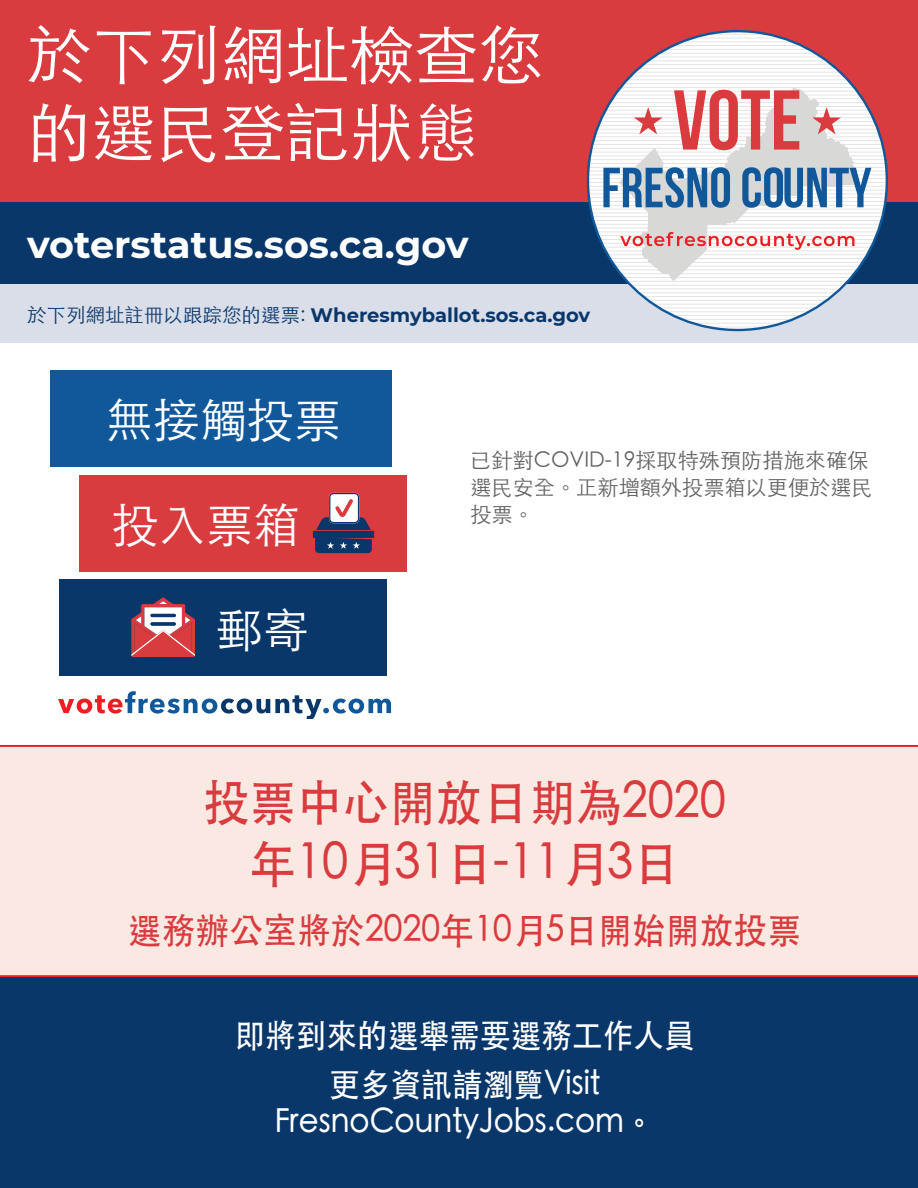
<style>
.page{position:relative;width:918px;height:1188px;background:#fff}
.page>*{position:absolute;margin:0;border:0;box-sizing:border-box;transform-origin:0 0}
.t1{font:300 64.5px/77.4px "ST Heiti TC";color:#fff}
.t2{font:500 49.5px/61.5px "ST Heiti TC";letter-spacing:.01em;color:#da3b3e;text-align:center;scale:.93 1}
.t3{font:300 46.95px "ST Heiti TC";color:#fff}
.t4{font:700 38.1px "Montserrat";color:#fff}
.t5{font:500 36px "ST Heiti TC";letter-spacing:.01em;color:#da3b3e;scale:.93 1}
.t6{font:500 33px/37.5px "ST Heiti TC";color:#fff;text-align:center;scale:.93 1}
.t7{font:300 21.15px/27px "ST Heiti TC";color:#636366}
.t8{font:700 19.5px "Montserrat";color:#0a376a}
.s1{font-family:"ST Heiti TC";font-weight:300}
</style>
<div class="page">
<div style="left:59px;top:579px;width:328px;height:97px;background:#0a376a"></div>
<div style="left:79px;top:475px;width:328px;height:96px;background:#d93b3e"></div>
<div style="left:51px;top:370px;width:341px;height:97px;background:#10589a"></div>
<svg style="left:58px;top:691px;width:333px;height:27px"></svg>
<div style="left:313px;top:531px;width:61px;height:7px;background:#0a376a"></div>
<svg style="left:316px;top:493px;width:55px;height:37px"></svg>
<svg style="left:315px;top:537px;width:57px;height:16px"></svg>
<svg style="left:131px;top:597px;width:64px;height:60px"></svg>
<div style="left:0;top:0;width:918px;height:202px;background:#da3b3e"></div>
<div style="left:0;top:283px;width:918px;height:60px;background:#dadee9"></div>
<div style="left:0;top:202px;width:918px;height:82px;background:#0a376a"></div>
<div style="left:0;top:972px;width:918px;height:216px;background:#0a376a"></div>
<div style="left:0;top:745px;width:918px;height:233px;background:#fae9e2"></div>
<svg style="left:586px;top:29px;width:302px;height:303px"></svg>
<svg style="left:620px;top:88px;width:235px;height:193px;background:#ecedec"></svg>
<svg style="left:620px;top:232px;width:235px;height:18px;background:#eebcbd"></svg>
<svg style="left:674px;top:90px;width:125px;height:60px"></svg>
<svg style="left:634px;top:107px;width:29px;height:27px"></svg>
<svg style="left:812px;top:107px;width:29px;height:27px"></svg>
<svg style="left:603px;top:167px;width:127px;height:41px;background:#6e96ba"></svg>
<svg style="left:742px;top:167px;width:129px;height:41px;background:#779dbe"></svg>
<p class="t1" style="left:27px;top:9px;width:517px">於下列網址檢查您的選民登記狀態</p>
<p class="t4" style="left:27px;top:217px;width:443px">voterstatus.sos.ca.gov</p>
<p class="t8" style="left:27px;top:301px;width:565px"><span class="s1">於下列網址註冊以跟踪您的選票:</span> Wheresmyballot.sos.ca.gov</p>
<p class="t3" style="left:106px;top:380px;width:236px">無接觸投票</p>
<p class="t3" style="left:112px;top:484px;width:189px">投入票箱</p>
<p class="t3" style="left:216px;top:590px;width:95px">郵寄</p>
<p class="t7" style="left:470px;top:445px;width:404px">已針對COVID-19採取特殊預防措施來確保選民安全。正新增額外投票箱以更便於選民投票。</p>
<p class="t2" style="left:204px;top:770px;width:563px">投票中心開放日期為2020年10月31日-11月3日</p>
<p class="t5" style="left:128px;top:910px;width:725px">選務辦公室將於2020年10月5日開始開放投票</p>
<p class="t6" style="left:235px;top:1015px;width:497px">即將到來的選舉需要選務工作人員</p>
<p class="t6" style="left:275px;top:1065px;width:410px">更多資訊請瀏覽Visit<br>FresnoCountyJobs.com。</p>
</div>
